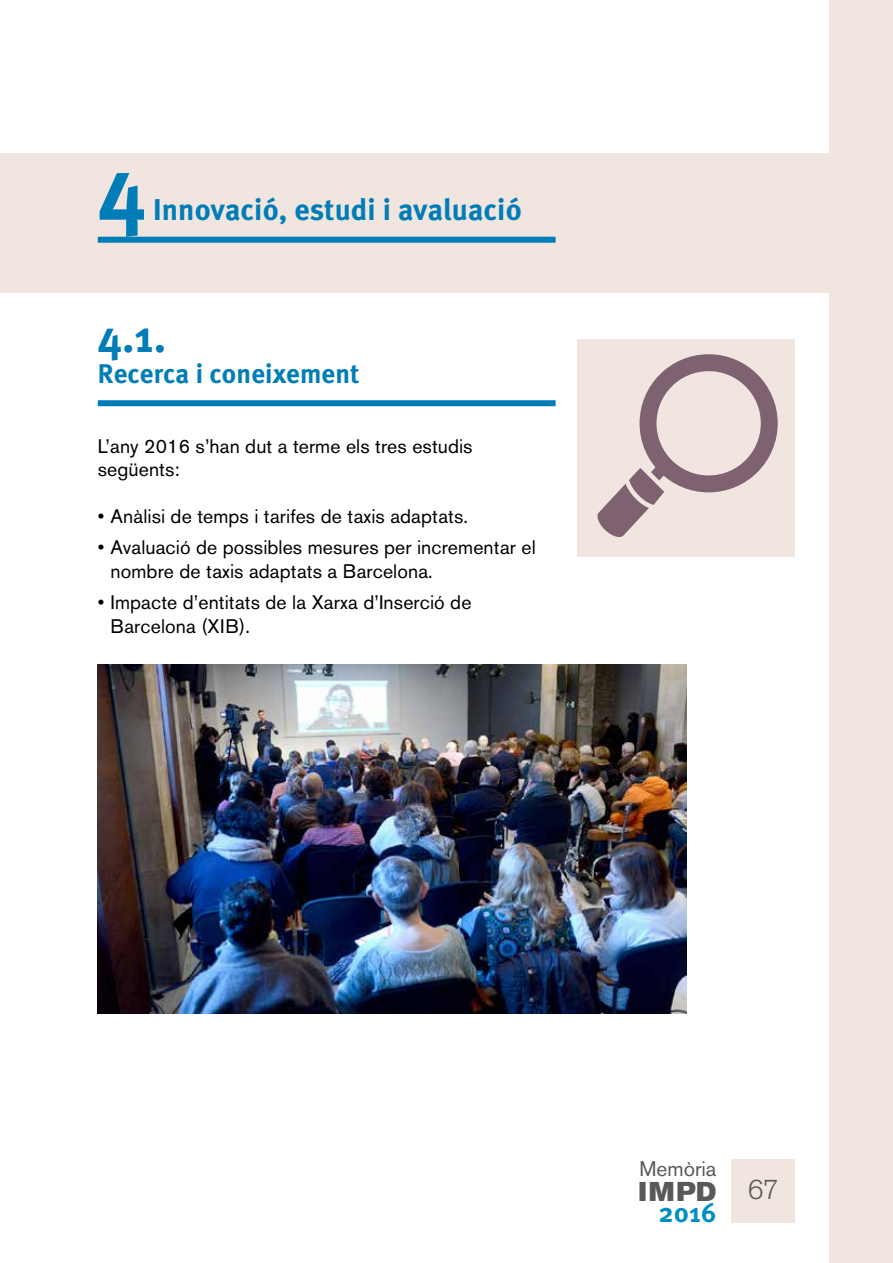
<style>
.page{position:relative;width:893px;height:1263px;background:#fff}
.page>*{position:absolute;margin:0;border:0;box-sizing:border-box;transform-origin:0 0}
.t1{font:90px "Meta Bold Turk";color:#007db7}
.t2{font:45px "Meta Bold Turk";color:#007db7}
.t3{font:30px "Meta Bold Turk";letter-spacing:.005em;color:#007db7}
.t4{font:27px "Meta Bold Turk";letter-spacing:.005em;color:#007db7}
.t5{font:27px "Akzidenz Grotesk BE Super";color:#58595b}
.t6{font:700 27px "Meta Pro";color:#008ec2}
.t7{font:300 27px "Akzidenz Grotesk BE";color:#58595b}
.t8{font:21px "Akzidenz Grotesk BE";color:#58595b}
.t9{font:19.5px/23.2px "Akzidenz Grotesk BE";letter-spacing:.005em;color:#000}
</style>
<div class="page">
<div style="left:829px;top:0;width:64px;height:1263px;background:#f1e5df"></div>
<div style="left:0;top:153px;width:893px;height:140px;background:#f1e5df"></div>
<div style="left:731px;top:1160px;width:64px;height:63px;background:#f1e5df"></div>
<div style="left:98px;top:237px;width:458px;height:6px;background:#007db7"></div>
<div style="left:98px;top:400px;width:458px;height:6px;background:#007db7"></div>
<img style="left:98px;top:665px;width:588px;height:348px">
<div style="left:577px;top:339px;width:217px;height:218px;background:#f1e5df"></div>
<svg style="left:597px;top:354px;width:181px;height:183px"></svg>
<h3 class="t1" style="left:98px;top:136px;width:49px">4</h3>
<h3 class="t3" style="left:153px;top:192px;width:370px">Innovació, estudi i avaluació</h3>
<h4 class="t2" style="left:98px;top:310px;width:70px">4.1.</h4>
<h4 class="t4" style="left:98px;top:358px;width:263px">Recerca i coneixement</h4>
<p class="t9" style="left:98px;top:435px;width:376px">L’any 2016 s’han dut a terme els tres estudis següents:</p>
<p class="t9" style="left:98px;top:504px;width:372px">• Anàlisi de temps i tarifes de taxis adaptats.</p>
<p class="t9" style="left:111px;top:536px;width:427px;text-indent:-13px">• Avaluació de possibles mesures per incrementar el nombre de taxis adaptats a Barcelona.</p>
<p class="t9" style="left:111px;top:591px;width:362px;text-indent:-13px">• Impacte d’entitats de la Xarxa d’Inserció de<br>Barcelona (XIB).</p>
<p class="t8" style="left:639px;top:1156px;width:79px">Memòria</p>
<h3 class="t5" style="left:639px;top:1176px;width:79px">IMPD</h3>
<h3 class="t6" style="left:659px;top:1195px;width:59px">2016</h3>
<h3 class="t7" style="left:748px;top:1175px;width:32px">67</h3>
</div>
